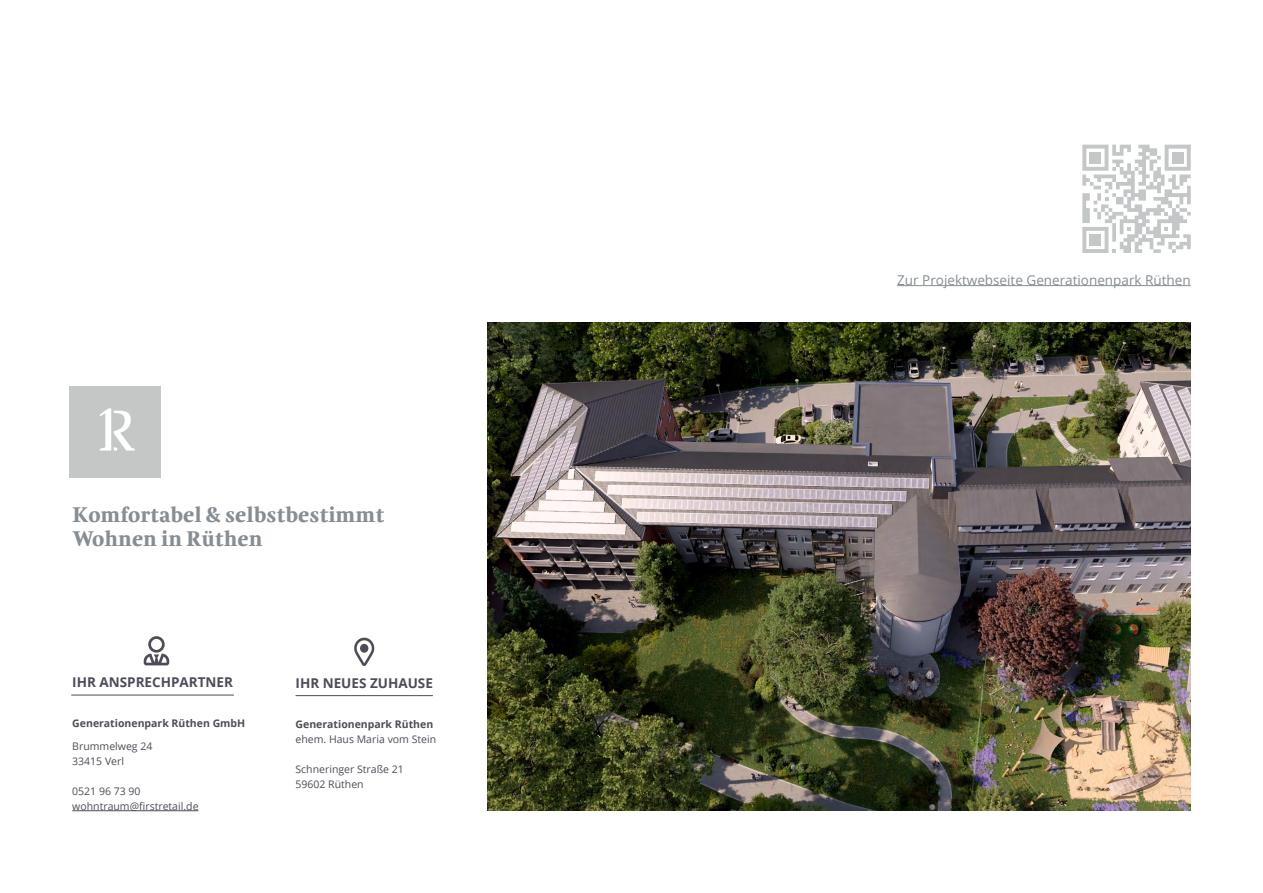
<style>
.page{position:relative;width:1263px;height:893px;background:#fff}
.page>*{position:absolute;margin:0;border:0;box-sizing:border-box;transform-origin:0 0}
.t1{font:700 21px/24px "PF Occula";color:#868d93}
.t2{font:13.5px "Open Sans";color:#868d93}
.t3{font:700 13.5px "Open Sans";color:#4d4d59}
.t4{font:10.5px/15px "Open Sans";color:#4d4d59}
.t5{font:700 10.5px "Open Sans";color:#4d4d59}
</style>
<div class="page">
<img style="left:487px;top:322px;width:704px;height:488px">
<div style="left:70px;top:386px;width:91px;height:92px;background:#c5c6c6"></div>
<svg style="left:100px;top:408px;width:35px;height:42px"></svg>
<hr style="left:72px;top:810px;width:127px;height:1px;background:#4d4d59">
<hr style="left:71px;top:695px;width:163px;height:1px;background:#4d4d59">
<svg style="left:144px;top:636px;width:25px;height:29px"></svg>
<hr style="left:296px;top:695px;width:137px;height:1px;background:#4d4d59">
<svg style="left:354px;top:638px;width:20px;height:28px"></svg>
<div style="left:360px;top:644px;width:8px;height:9px;background:#4d4d59;border-radius:50%"></div>
<hr style="left:897px;top:285px;width:294px;height:1px;background:#868d93">
<svg style="left:1082px;top:145px;width:109px;height:108px"></svg>
<div style="left:1090px;top:152px;width:11px;height:11px;background:#c4c7c7"></div>
<div style="left:1172px;top:152px;width:11px;height:11px;background:#c4c7c7"></div>
<div style="left:1090px;top:234px;width:11px;height:11px;background:#c4c7c7"></div>
<h1 class="t1" style="left:72px;top:503px;width:313px">Komfortabel &amp; selbstbestimmt<br>Wohnen in Rüthen</h1>
<p class="t3" style="left:72px;top:673px;width:162px">IHR ANSPRECHPARTNER</p>
<p class="t3" style="left:296px;top:673px;width:139px">IHR NEUES ZUHAUSE</p>
<p class="t5" style="left:296px;top:717px;width:139px">Generationenpark Rüthen</p>
<p class="t4" style="left:296px;top:731px;width:142px">ehem. Haus Maria vom Stein</p>
<p class="t4" style="left:296px;top:761px;width:110px">Schneringer Straße 21<br>59602 Rüthen</p>
<p class="t5" style="left:72px;top:716px;width:174px">Generationenpark Rüthen GmbH</p>
<p class="t4" style="left:72px;top:738px;width:82px">Brummelweg 24<br>33415 Verl</p>
<p class="t4" style="left:72px;top:783px;width:128px">0521 96 73 90 wohntraum@firstretail.de</p>
<p class="t2" style="left:897px;top:270px;width:295px">Zur Projektwebseite Generationenpark Rüthen</p>
</div>
